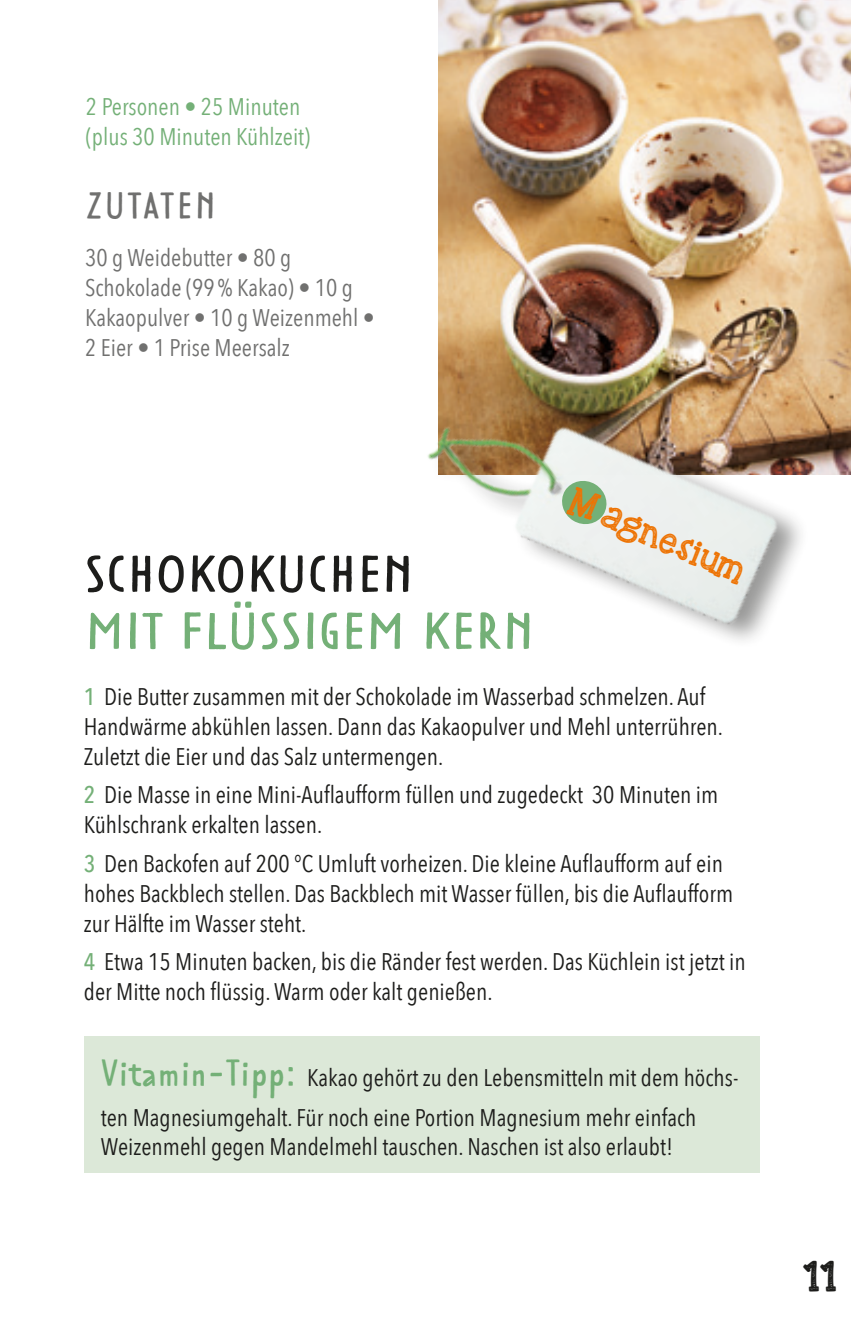
<style>
.page{position:relative;width:851px;height:1319px;background:#fff}
.page>*{position:absolute;margin:0;border:0;box-sizing:border-box;transform-origin:0 0}
.t1{font:54px "Tomarik Poster";letter-spacing:-.02em;color:#74b077;scale:1.1 1}
.t2{font:54px "Tomarik Poster";letter-spacing:-.02em;color:#1d1d1b;scale:1.1 1}
.t3{font:42px "KBREINDEERGAMES";color:#1d1d1b}
.t4{font:39px "Tomarik Poster";letter-spacing:.03em;color:#70706f}
.t5{font:32.1px "KBREINDEERGAMES";color:#ee7303}
.t6{font:24px/30px "Avenir Next Condensed";color:#1d1d1b}
.t7{font:24px/30px "Avenir Next Condensed";color:#70706f}
.t8{font:24px/30px "Avenir Next Condensed";color:#74b077}
.s1{font-size:34.5px}
.s2{font-weight:500;color:#74b077}
.s3{font-family:"Tomarik Poster";font-size:39px;color:#74b077}
</style>
<div class="page">
<div style="left:84px;top:1035px;width:675px;height:136px;background:#dce8d8"></div>
<img style="left:438px;top:0;width:412px;height:474px">
<img style="left:428px;top:282px;width:410px;height:359px">
<svg style="left:559px;top:478px;width:50px;height:49px;background:#a2c8a5"></svg>
<p class="t8" style="left:86px;top:90px;width:226px">2 Personen • 25 Minuten (plus 30 Minuten Kühlzeit)</p>
<h3 class="t4" style="left:85px;top:176px;width:133px">ZUTATEN</h3>
<p class="t7" style="left:85px;top:241px;width:291px">30 g Weidebutter • 80 g<br>Schokolade (99% Kakao) • 10 g<br>Kakaopulver • 10 g Weizenmehl •<br>2 Eier • 1 Prise Meersalz</p>
<h3 class="t5" style="left:576px;top:486px;width:188px;rotate:23deg"><span class="s1">M</span> agnesium</h3>
<h1 class="t2" style="left:84px;top:533px;width:302px">SCHOKOKUCHEN</h1>
<h1 class="t1" style="left:84px;top:590px;width:412px">MIT FLÜSSIGEM KERN</h1>
<p class="t6" style="left:84px;top:680px;width:640px"><span class="s2">1</span> Die Butter zusammen mit der Schokolade im Wasserbad schmelzen. Auf<br>Handwärme abkühlen lassen. Dann das Kakaopulver und Mehl unterrühren.<br>Zuletzt die Eier und das Salz untermengen.</p>
<p class="t6" style="left:84px;top:778px;width:636px"><span class="s2">2</span> Die Masse in eine Mini-Auflaufform füllen und zugedeckt 30 Minuten im<br>Kühlschrank erkalten lassen.</p>
<p class="t6" style="left:84px;top:847px;width:650px"><span class="s2">3</span> Den Backofen auf 200 °C Umluft vorheizen. Die kleine Auflaufform auf ein hohes Backblech stellen. Das Backblech mit Wasser füllen, bis die Auflaufform zur Hälfte im Wasser steht.</p>
<p class="t6" style="left:84px;top:945px;width:663px"><span class="s2">4</span> Etwa 15 Minuten backen, bis die Ränder fest werden. Das Küchlein ist jetzt in der Mitte noch flüssig. Warm oder kalt genießen.</p>
<p class="t6" style="left:101px;top:1056px;width:639px;line-height:40.2px"><span class="s3">Vitamin-Tipp:</span> Kakao gehört zu den Lebensmitteln mit dem höchs&shy;ten Magnesiumgehalt. Für noch eine Portion Magnesium mehr einfach</p>
<p class="t6" style="left:101px;top:1129px;width:574px">Weizenmehl gegen Mandelmehl tauschen. Naschen ist also erlaubt!</p>
<h2 class="t3" style="left:801px;top:1254px;width:35px">11</h2>
</div>
